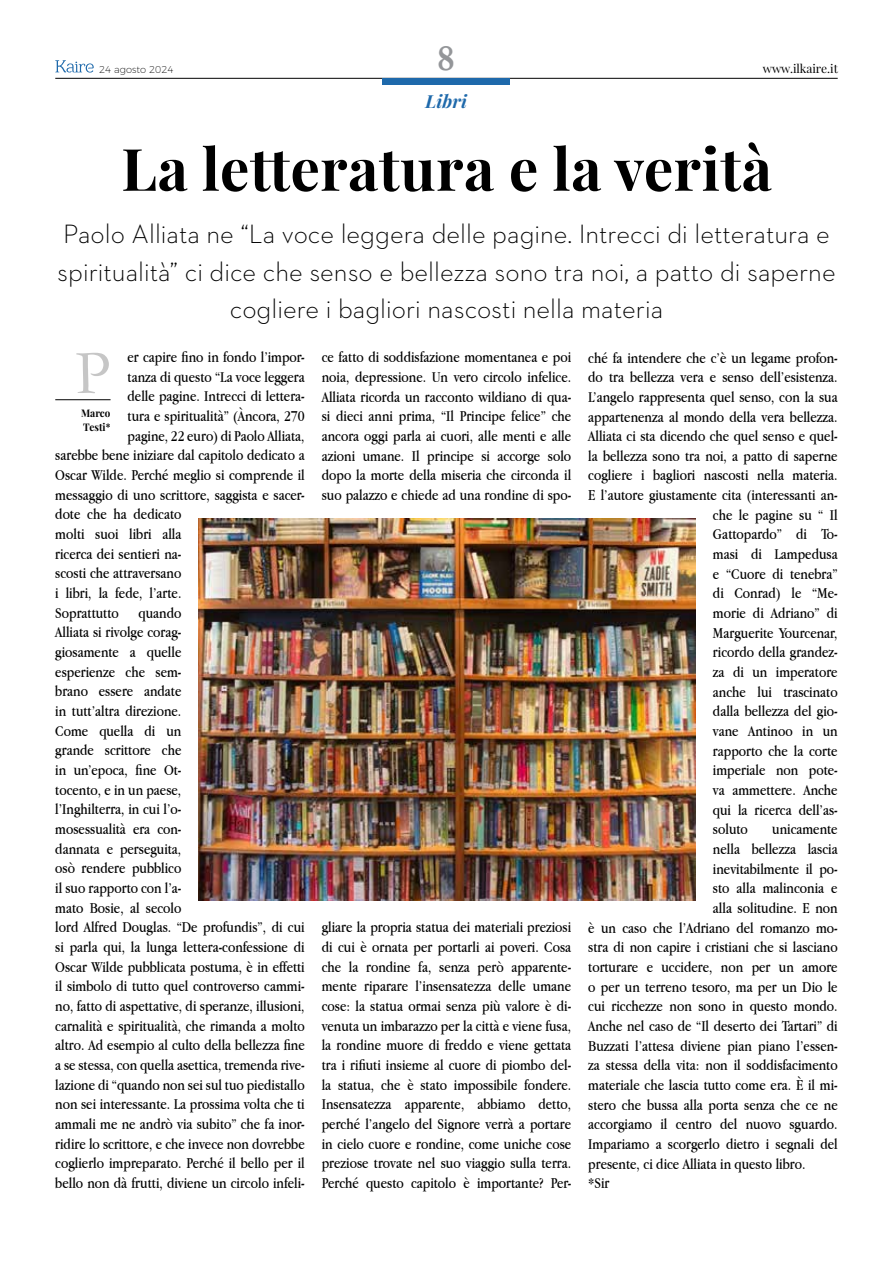
<style>
.page{position:relative;width:893px;height:1263px;background:#fff}
.page>*{position:absolute;margin:0;border:0;box-sizing:border-box;transform-origin:0 0}
.t1{font:63px "Garamond";color:#c6c6c6}
.t2{font:700 58.5px "Playfair Display";letter-spacing:.01em;color:#000}
.t3{font:700 37.5px "Garamond";color:#949699}
.t4{font:300 27px/37.5px "Neutraface 2 Text";color:#000;text-align:center}
.t5{font:italic 700 18px "Playfair Display";letter-spacing:.01em;color:#1e69ab}
.t6{font:15.75px/19.6px "Apple Garamond";color:#000;text-align:justify}
.t7{font:12px "Playfair Display";color:#000}
.t8{font:700 10.5px/13.5px "Playfair Display";letter-spacing:.01em;color:#000;scale:.94 1}
.t9{font:200 9.9px "Montserrat";color:#000}
</style>
<div class="page">
<hr style="left:55px;top:78px;width:783px;height:1px;background:#000">
<div style="left:382px;top:78px;width:127px;height:7px;background:#1e69ab"></div>
<svg style="left:55px;top:60px;width:39px;height:13px"></svg>
<hr style="left:55px;top:399px;width:56px;height:1px;background:#000">
<img style="left:198px;top:518px;width:498px;height:382px">
<p class="t9" style="left:99px;top:62px;width:76px">24 agosto 2024</p>
<h3 class="t3" style="left:437px;top:36px;width:19px">8</h3>
<p class="t7" style="left:763px;top:61px;width:77px">www.ilkaire.it</p>
<p class="t5" style="left:426px;top:89px;width:43px">Libri</p>
<h2 class="t2" style="left:121px;top:132px;width:652px">La letteratura e la verità</h2>
<h3 class="t4" style="left:57px;top:215px;width:780px">Paolo Alliata ne “La voce leggera delle pagine. Intrecci di letteratura e spiritualità” ci dice che senso e bellezza sono tra noi, a patto di saperne cogliere i bagliori nascosti nella materia</h3>
<h1 class="t1" style="left:75px;top:335px;width:37px">P</h1>
<p class="t8" style="left:81px;top:407px;width:33px">Marco<br>Testi*</p>
<p class="t6" style="left:128px;top:347px;width:179px">er capire fino in fondo l’impor-</p>
<p class="t6" style="left:128px;top:367px;width:179px">tanza di questo “La voce leggera</p>
<p class="t6" style="left:128px;top:386px;width:179px">delle pagine. Intrecci di lettera-</p>
<p class="t6" style="left:128px;top:406px;width:179px">tura e spiritualità” (Àncora, 270</p>
<p class="t6" style="left:128px;top:426px;width:179px">pagine, 22 euro) di Paolo Alliata,</p>
<p class="t6" style="left:55px;top:445px;width:251px">sarebbe bene iniziare dal capitolo dedicato a</p>
<p class="t6" style="left:55px;top:465px;width:251px">Oscar Wilde. Perché meglio si comprende il</p>
<p class="t6" style="left:55px;top:485px;width:251px">messaggio di uno scrittore, saggista e sacer-</p>
<p class="t6" style="left:55px;top:504px;width:128px">dote che ha dedicato</p>
<p class="t6" style="left:55px;top:524px;width:128px">molti suoi libri alla</p>
<p class="t6" style="left:55px;top:544px;width:128px">ricerca dei sentieri na-</p>
<p class="t6" style="left:55px;top:563px;width:128px">scosti che attraversano</p>
<p class="t6" style="left:55px;top:583px;width:128px">i libri, la fede, l’arte.</p>
<p class="t6" style="left:55px;top:602px;width:65px">Soprattutto</p>
<p class="t6" style="left:588px;top:347px;width:251px">ché fa intendere che c’è un legame profon-</p>
<p class="t6" style="left:588px;top:367px;width:251px">do tra bellezza vera e senso dell’esistenza.</p>
<p class="t6" style="left:588px;top:387px;width:251px">L’angelo rappresenta quel senso, con la sua</p>
<p class="t6" style="left:588px;top:406px;width:251px">appartenenza al mondo della vera bellezza.</p>
<p class="t6" style="left:588px;top:426px;width:251px">Alliata ci sta dicendo che quel senso e quel-</p>
<p class="t6" style="left:588px;top:446px;width:251px">la bellezza sono tra noi, a patto di saperne</p>
<p class="t6" style="left:588px;top:465px;width:251px">cogliere i bagliori nascosti nella materia.</p>
<p class="t6" style="left:588px;top:485px;width:251px">E l’autore giustamente cita (interessanti an-</p>
<p class="t6" style="left:713px;top:505px;width:126px">che le pagine su “ Il</p>
<p class="t6" style="left:713px;top:524px;width:126px">Gattopardo” di To-</p>
<p class="t6" style="left:713px;top:544px;width:126px">masi di Lampedusa</p>
<p class="t6" style="left:713px;top:564px;width:126px">e “Cuore di tenebra”</p>
<p class="t6" style="left:713px;top:583px;width:126px">di Conrad) le “Me-</p>
<p class="t6" style="left:713px;top:603px;width:126px">morie di Adriano” di</p>
<p class="t6" style="left:713px;top:623px;width:126px">Marguerite Yourcenar,</p>
<p class="t6" style="left:713px;top:642px;width:126px">ricordo della grandez-</p>
<p class="t6" style="left:713px;top:662px;width:126px">za di un imperatore</p>
<p class="t6" style="left:713px;top:681px;width:126px">anche lui trascinato</p>
<p class="t6" style="left:713px;top:701px;width:126px">dalla bellezza del gio-</p>
<p class="t6" style="left:713px;top:721px;width:126px">vane Antinoo in un</p>
<p class="t6" style="left:713px;top:740px;width:126px">rapporto che la corte</p>
<p class="t6" style="left:713px;top:760px;width:126px">imperiale non pote-</p>
<p class="t6" style="left:713px;top:780px;width:126px">va ammettere. Anche</p>
<p class="t6" style="left:713px;top:799px;width:126px">qui la ricerca dell’as-</p>
<p class="t6" style="left:713px;top:819px;width:36px">soluto</p>
<p class="t6" style="left:772px;top:819px;width:67px">unicamente</p>
<p class="t6" style="left:713px;top:839px;width:126px">nella bellezza lascia</p>
<p class="t6" style="left:713px;top:858px;width:126px">inevitabilmente il po-</p>
<p class="t6" style="left:713px;top:878px;width:126px">sto alla malinconia e</p>
<p class="t6" style="left:713px;top:898px;width:126px">alla solitudine. E non</p>
<p class="t6" style="left:588px;top:917px;width:251px">è un caso che l’Adriano del romanzo mo-</p>
<p class="t6" style="left:588px;top:937px;width:251px">stra di non capire i cristiani che si lasciano</p>
<p class="t6" style="left:588px;top:957px;width:251px">torturare e uccidere, non per un amore</p>
<p class="t6" style="left:588px;top:976px;width:251px">o per un terreno tesoro, ma per un Dio le</p>
<p class="t6" style="left:588px;top:996px;width:251px">cui ricchezze non sono in questo mondo.</p>
<p class="t6" style="left:588px;top:1016px;width:251px">Anche nel caso de “Il deserto dei Tartari” di</p>
<p class="t6" style="left:588px;top:1035px;width:251px">Buzzati l’attesa diviene pian piano l’essen-</p>
<p class="t6" style="left:588px;top:1055px;width:251px">za stessa della vita: non il soddisfacimento</p>
<p class="t6" style="left:588px;top:1075px;width:251px">materiale che lascia tutto come era. È il mi-</p>
<p class="t6" style="left:588px;top:1094px;width:251px">stero che bussa alla porta senza che ce ne</p>
<p class="t6" style="left:588px;top:1114px;width:251px">accorgiamo il centro del nuovo sguardo.</p>
<p class="t6" style="left:588px;top:1134px;width:251px">Impariamo a scorgerlo dietro i segnali del</p>
<p class="t6" style="left:588px;top:1153px;width:219px">presente, ci dice Alliata in questo libro.</p>
<p class="t6" style="left:588px;top:1173px;width:23px">*Sir</p>
<p class="t6" style="left:322px;top:347px;width:251px">ce fatto di soddisfazione momentanea e poi noia, depressione. Un vero circolo infelice.<br>Alliata ricorda un racconto wildiano di qua&shy;si dieci anni prima, “Il Principe felice” che ancora oggi parla ai cuori, alle menti e alle azioni umane. Il principe si accorge solo dopo la morte della miseria che circonda il suo palazzo e chiede ad una rondine di spo-</p>
<p class="t6" style="left:55px;top:602px;width:251px;text-align:left;text-indent:83px">quando<br>Alliata si rivolge corag-<br>giosamente a quelle<br>esperienze che sem-<br>brano essere andate<br>in tutt’altra direzione.<br>Come quella di un<br>grande scrittore che<br>in un’epoca, fine Ot-<br>tocento, e in un paese,<br>l’Inghilterra, in cui l’o-<br>mosessualità era con-<br>dannata e perseguita,<br>osò rendere pubblico<br>il suo rapporto con l’a-<br>mato Bosie, al secolo<br>lord Alfred Douglas. “De profundis”, di cui si parla qui, la lunga lettera-confessione di<br>Oscar Wilde pubblicata postuma, è in effetti il simbolo di tutto quel controverso cammi&shy;no, fatto di aspettative, di speranze, illusioni, carnalità e spiritualità, che rimanda a molto altro. Ad esempio al culto della bellezza fine a se stessa, con quella asettica, tremenda rive&shy;lazione di “quando non sei sul tuo piedistallo non sei interessante. La prossima volta che ti ammali me ne andrò via subito” che fa inor&shy;ridire lo scrittore, e che invece non dovrebbe coglierlo impreparato. Perché il bello per il bello non dà frutti, diviene un circolo infeli-</p>
<p class="t6" style="left:322px;top:917px;width:251px">gliare la propria statua dei materiali preziosi di cui è ornata per portarli ai poveri. Cosa che la rondine fa, senza però apparente&shy;mente riparare l’insensatezza delle umane cose: la statua ormai senza più valore è di&shy;venuta un imbarazzo per la città e viene fusa, la rondine muore di freddo e viene gettata tra i rifiuti insieme al cuore di piombo del&shy;la statua, che è stato impossibile fondere.<br>Insensatezza apparente, abbiamo detto, perché l’angelo del Signore verrà a portare in cielo cuore e rondine, come uniche cose preziose trovate nel suo viaggio sulla terra.<br>Perché questo capitolo è importante? Per-</p>
</div>
